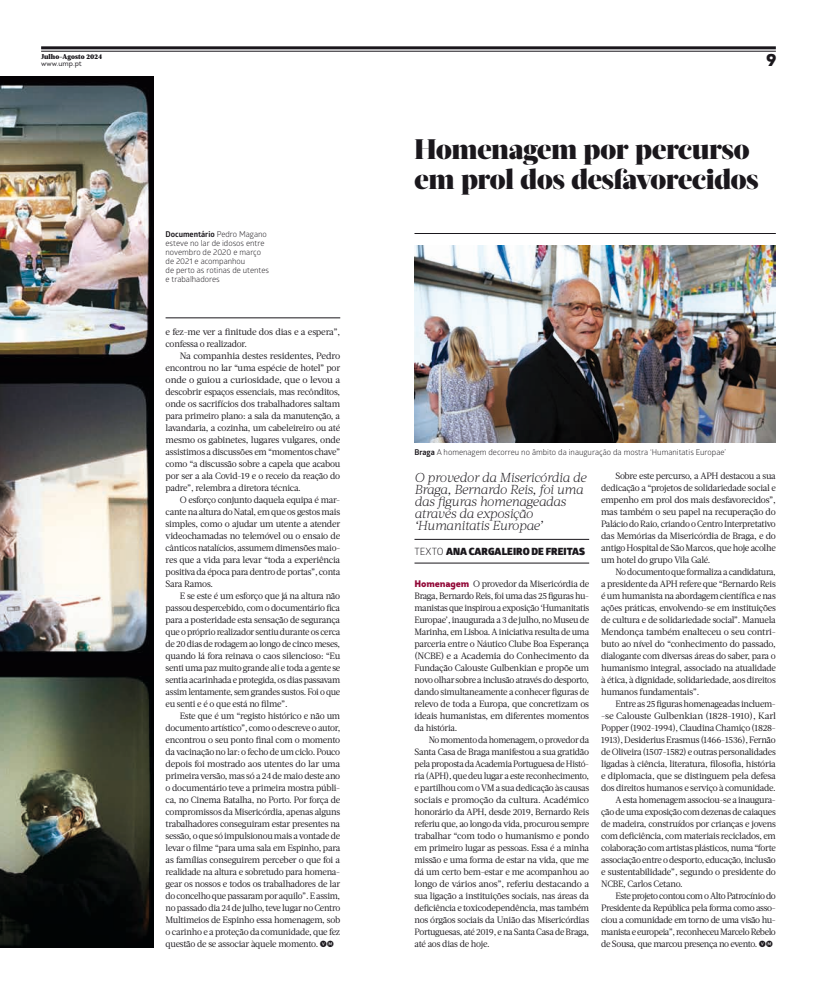
<style>
.page{position:relative;width:817px;height:993px;background:#fff}
.page>*{position:absolute;margin:0;border:0;box-sizing:border-box;transform-origin:0 0}
.t1{font:900 28.2px/30px "Acta Display";letter-spacing:-.01em;color:#1a171c}
.t2{font:900 17px "Intro";color:#1a171c}
.t3{font:italic 300 13px/12px "Acta";letter-spacing:-.02em;color:#1a171c}
.t4{font:900 10px "Glober";letter-spacing:.01em;color:#1a171c}
.t5{font:9.2px/12px "Acta";letter-spacing:-.03em;color:#1a171c;text-align:justify}
.t6{font:9.2px/12px "Acta";letter-spacing:-.03em;color:#1a171c;text-align:justify;scale:.96 1}
.t7{font:9.2px "Acta";letter-spacing:-.05em;color:#1a171c}
.t8{font:8px/9px "Glober";color:#1a171c}
.t9{font:900 7px "Acta";letter-spacing:.005em;color:#1a171c}
.t10{font:7px "Intro";color:#1a171c}
.s1{font-weight:700}
.s2{font-weight:400}
.s3{font-family:"Intro";font-weight:900;font-size:9.5px;color:#920938}
</style>
<div class="page">
<hr style="left:41px;top:51px;width:734px;height:1px;background:#1a171c">
<hr style="left:41px;top:46px;width:734px;height:3px;background:#1a171c">
<img style="left:0;top:77px;width:153px;height:869px">
<img style="left:414px;top:246px;width:361px;height:196px">
<hr style="left:414px;top:233px;width:361px;height:1px;background:#1a171c">
<hr style="left:414px;top:539px;width:175px;height:1px;background:#1a171c">
<hr style="left:414px;top:562px;width:175px;height:1px;background:#1a171c">
<hr style="left:165px;top:317px;width:175px;height:1px;background:#1a171c">
<p class="t9" style="left:41px;top:52px;width:62px">Julho-Agosto 2024</p>
<p class="t10" style="left:41px;top:59px;width:42px">www.ump.pt</p>
<h2 class="t2" style="left:765px;top:48px;width:12px">9</h2>
<p class="t8" style="left:165px;top:229px;width:105px"><span class="s1">Documentário</span> Pedro Magano esteve no lar de idosos entre novembro de 2020 e março de 2021 e acompanhou<br>de perto as rotinas de utentes e trabalhadores</p>
<p class="t5" style="left:165px;top:325px;width:176px">e fez-me ver a finitude dos dias e a espera”, confessa o realizador.</p>
<p class="t5" style="left:165px;top:349px;width:176px;text-indent:14px">Na companhia destes residentes, Pedro encontrou no lar “uma espécie de hotel” por onde o guiou a curiosidade, que o levou a descobrir espaços essenciais, mas recônditos, onde os sacrifícios dos trabalhadores saltam para primeiro plano: a sala da manutenção, a lavandaria, a cozinha, um cabeleireiro ou até mesmo os gabinetes, lugares vulgares, onde assistimos a discussões em “momentos chave” como “a discussão sobre a capela que acabou por ser a ala Covid-19 e o receio da reação do padre”, relembra a diretora técnica.</p>
<p class="t5" style="left:165px;top:493px;width:176px;text-indent:14px">O esforço conjunto daquela equipa é mar&shy;cante na altura do Natal, em que os gestos mais simples, como o ajudar um utente a atender videochamadas no telemóvel ou o ensaio de cânticos natalícios, assumem dimensões maio&shy;res que a vida para levar “toda a experiência positiva da época para dentro de portas”, conta Sara Ramos.</p>
<p class="t5" style="left:165px;top:589px;width:176px;text-indent:14px">E se este é um esforço que já na altura não passou despercebido, com o documentário fica para a posteridade esta sensação de segurança que o próprio realizador sentiu durante os cerca de 20 dias de rodagem ao longo de cinco meses, quando lá fora reinava o caos silencioso: “Eu senti uma paz muito grande ali e toda a gente se sentia acarinhada e protegida, os dias passavam assim lentamente, sem grandes sustos. Foi o que eu senti e é o que está no filme”.</p>
<p class="t5" style="left:165px;top:709px;width:176px;text-indent:14px">Este que é um “registo histórico e não um documento artístico”, como o descreve o autor, encontrou o seu ponto final com o momento da vacinação no lar: o fecho de um ciclo. Pouco depois foi mostrado aos utentes do lar uma primeira versão, mas só a 24 de maio deste ano o documentário teve a primeira mostra públi&shy;ca, no Cinema Batalha, no Porto. Por força de compromissos da Misericórdia, apenas alguns trabalhadores conseguiram estar presentes na sessão, o que só impulsionou mais a vontade de levar o filme “para uma sala em Espinho, para as famílias conseguirem perceber o que foi a realidade na altura e sobretudo para homena&shy;gear os nossos e todos os trabalhadores de lar do concelho que passaram por aquilo”. E assim, no passado dia 24 de julho, teve lugar no Centro Multimeios de Espinho essa homenagem, sob o carinho e a proteção da comunidade, que fez questão de se associar àquele momento.</p>
<h1 class="t1" style="left:414px;top:134px;width:345px">Homenagem por percurso em prol dos desfavorecidos</h1>
<p class="t8" style="left:414px;top:447px;width:313px"><span class="s1">Braga</span> A homenagem decorreu no âmbito da inauguração da mostra ‘Humanitatis Europae’</p>
<h3 class="t3" style="left:414px;top:471px;width:173px">O provedor da Misericórdia de<br>Braga, Bernardo Reis, foi uma das figuras homenageadas através da exposição ‘Humanitatis Europae’</h3>
<p class="t4" style="left:414px;top:543px;width:172px"><span class="s2">TEXTO</span> ANA CARGALEIRO DE FREITAS</p>
<p class="t5" style="left:414px;top:577px;width:176px"><span class="s3">Homenagem</span> O provedor da Misericórdia de Braga, Bernardo Reis, foi uma das 25 figuras hu&shy;manistas que inspirou a exposição ‘Humanitatis Europae’, inaugurada a 3 de julho, no Museu de Marinha, em Lisboa. A iniciativa resulta de uma parceria entre o Náutico Clube Boa Esperança (NCBE) e a Academia do Conhecimento da Fundação Calouste Gulbenkian e propõe um novo olhar sobre a inclusão através do desporto, dando simultaneamente a conhecer figuras de relevo de toda a Europa, que concretizam os ideais humanistas, em diferentes momentos da história.</p>
<p class="t6" style="left:414px;top:733px;width:183px;text-indent:14px">No momento da homenagem, o provedor da Santa Casa de Braga manifestou a sua gratidão pela proposta da Academia Portuguesa de Histó&shy;ria (APH), que deu lugar a este reconhecimento, e partilhou com o VM a sua dedicação às causas sociais e promoção da cultura. Académico honorário da APH, desde 2019, Bernardo Reis referiu que, ao longo da vida, procurou sempre trabalhar “com todo o humanismo e pondo em primeiro lugar as pessoas. Essa é a minha missão e uma forma de estar na vida, que me dá um certo bem-estar e me acompanhou ao longo de vários anos”, referiu destacando a sua ligação a instituições sociais, nas áreas da deficiência e toxicodependência, mas também nos órgãos sociais da União das Misericórdias Portuguesas, até 2019, e na Santa Casa de Braga, até aos dias de hoje.</p>
<p class="t5" style="left:601px;top:469px;width:176px;text-indent:14px">Sobre este percurso, a APH destacou a sua dedicação a “projetos de solidariedade social e empenho em prol dos mais desfavorecidos”, mas também o seu papel na recuperação do Palácio do Raio, criando o Centro Interpretativo das Memórias da Misericórdia de Braga, e do antigo Hospital de São Marcos, que hoje acolhe um hotel do grupo Vila Galé.</p>
<p class="t6" style="left:601px;top:565px;width:183px;text-indent:14px">No documento que formaliza a candidatura, a presidente da APH refere que “Bernardo Reis é um humanista na abordagem científica e nas ações práticas, envolvendo-se em instituições de cultura e de solidariedade social”. Manuela Mendonça também enalteceu o seu contri&shy;buto ao nível do “conhecimento do passado, dialogante com diversas áreas do saber, para o humanismo integral, associado na atualidade à ética, à dignidade, solidariedade, aos direitos humanos fundamentais”.</p>
<p class="t6" style="left:615px;top:697px;width:169px">Entre as 25 figuras homenageadas incluem-</p>
<p class="t5" style="left:601px;top:709px;width:176px">-se Calouste Gulbenkian (1828-1910), Karl</p>
<p class="t5" style="left:601px;top:721px;width:176px">Popper (1902-1994), Claudina Chamiço (1828-</p>
<p class="t5" style="left:601px;top:733px;width:176px">1913), Desiderius Erasmus (1466-1536), Fernão</p>
<p class="t5" style="left:601px;top:745px;width:176px">de Oliveira (1507-1582) e outras personalidades</p>
<p class="t5" style="left:601px;top:757px;width:176px">ligadas à ciência, literatura, filosofia, história</p>
<p class="t5" style="left:601px;top:769px;width:176px">e diplomacia, que se distinguem pela defesa</p>
<p class="t5" style="left:601px;top:781px;width:176px">dos direitos humanos e serviço à comunidade.</p>
<p class="t5" style="left:615px;top:793px;width:162px">A esta homenagem associou-se a inaugura-</p>
<p class="t5" style="left:601px;top:805px;width:176px">ção de uma exposição com dezenas de caiaques</p>
<p class="t5" style="left:601px;top:817px;width:176px">de madeira, construídos por crianças e jovens</p>
<p class="t5" style="left:601px;top:829px;width:176px">com deficiência, com materiais reciclados, em</p>
<p class="t5" style="left:601px;top:841px;width:176px">colaboração com artistas plásticos, numa “forte</p>
<p class="t6" style="left:601px;top:853px;width:183px">associação entre o desporto, educação, inclusão</p>
<p class="t5" style="left:601px;top:865px;width:176px">e sustentabilidade”, segundo o presidente do</p>
<p class="t5" style="left:601px;top:877px;width:83px">NCBE, Carlos Cetano.</p>
<p class="t7" style="left:615px;top:890px;width:162px">Este projeto contou com o Alto Patrocínio do</p>
<p class="t5" style="left:601px;top:901px;width:176px">Presidente da República pela forma como asso-</p>
<p class="t5" style="left:601px;top:913px;width:176px">ciou a comunidade em torno de uma visão hu-</p>
<p class="t7" style="left:601px;top:926px;width:176px">manista e europeia”, reconheceu Marcelo Rebelo</p>
<p class="t7" style="left:601px;top:938px;width:158px">de Sousa, que marcou presença no evento.</p>
</div>
